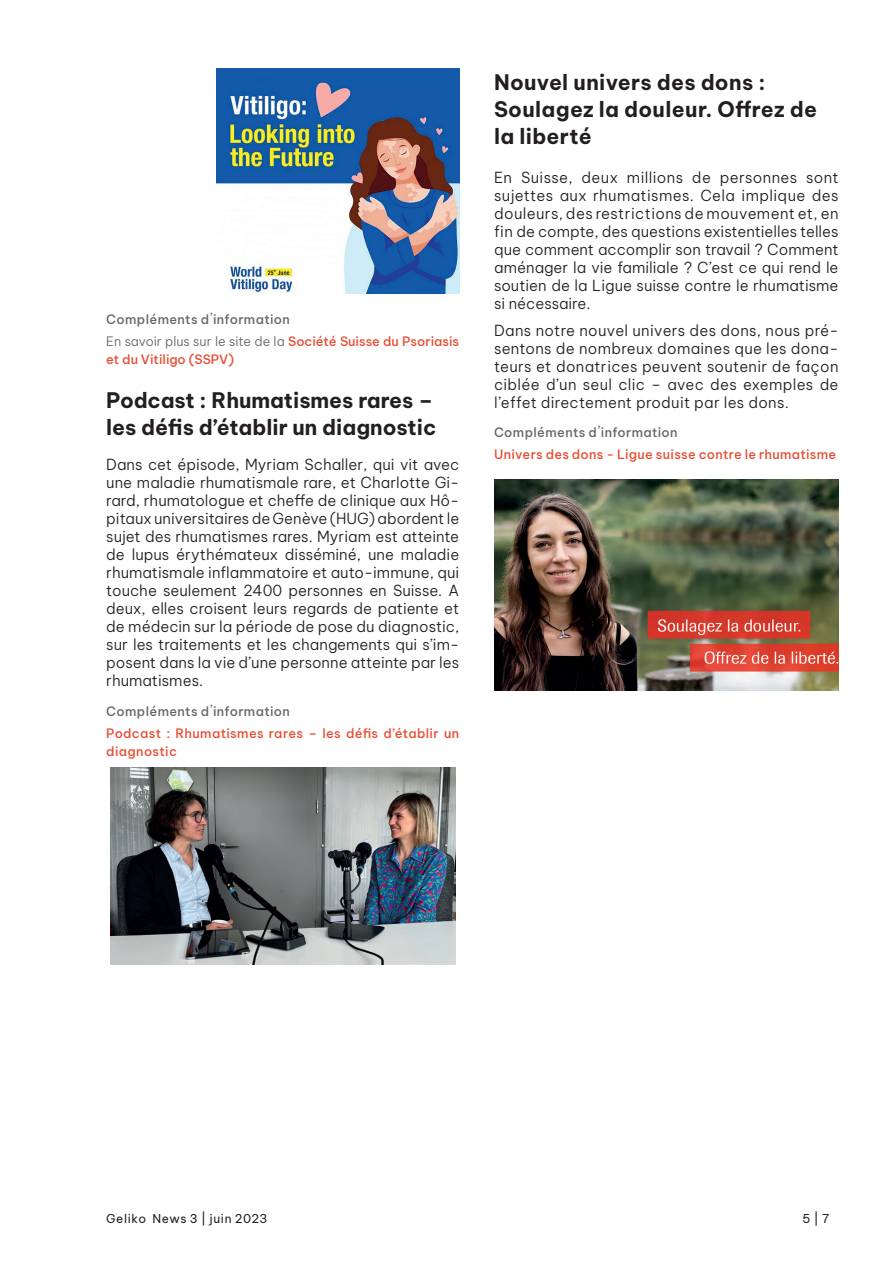
<style>
.page{position:relative;width:893px;height:1263px;background:#fff}
.page>*{position:absolute;margin:0;border:0;box-sizing:border-box;transform-origin:0 0}
.t1{font:700 21px/27px "Be Vietnam Pro";color:#231f20}
.t2{font:300 15px/18px "Be Vietnam Pro";color:#231f20;text-align:justify}
.t3{font:500 12.75px/22.5px "Be Vietnam Pro";letter-spacing:.025em;color:#e94c32}
.t4{font:300 12.75px/22.2px "Be Vietnam Pro";color:#636768}
.t5{font:500 12.75px "Be Vietnam Pro";color:#e94c32}
.t6{font:12px "Be Vietnam Pro";letter-spacing:.05em;color:#231f20}
.s1{font-weight:500}
.s2{font-size:15px}
.s3{font-weight:500;color:#e94c32}
.s4{color:#636768}
.s5{font-weight:300;font-size:15px;color:#636768}
</style>
<div class="page">
<img style="left:216px;top:68px;width:243px;height:226px">
<img style="left:111px;top:767px;width:344px;height:197px">
<img style="left:494px;top:479px;width:344px;height:212px">
<p class="t4" style="left:106px;top:307px;width:354px"><span class="s1">Compléments d</span><span class="s2">’</span><span class="s1">information<br></span>En savoir plus sur le site de la <span class="s3">Société Suisse du Psoriasis</span></p>
<p class="t5" style="left:106px;top:349px;width:129px">et du Vitiligo (SSPV)</p>
<h1 class="t1" style="left:106px;top:385px;width:331px">Podcast : Rhumatismes rares – les défis d’établir un diagnostic</h1>
<p class="t2" style="left:106px;top:454px;width:354px">Dans cet épisode, Myriam Schaller, qui vit avec une maladie rhumatismale rare, et Charlotte Gi&shy;rard, rhumatologue et cheffe de clinique aux Hô&shy;pitaux universitaires de Genève (HUG) abordent le sujet des rhumatismes rares. Myriam est atteinte de lupus érythémateux disséminé, une maladie rhumatismale inflammatoire et auto-immune, qui touche seulement 2400 personnes en Suisse. A deux, elles croisent leurs regards de patiente et de médecin sur la période de pose du diagnostic, sur les traitements et les changements qui s’im&shy;posent dans la vie d’une personne atteinte par les rhumatismes.</p>
<p class="t3" style="left:106px;top:698px;width:354px"><span class="s4">Compléments d</span><span class="s5">’</span><span class="s4">information<br></span>Podcast : Rhumatismes rares – les défis d’établir un</p>
<p class="t3" style="left:106px;top:739px;width:72px">diagnostic</p>
<h1 class="t1" style="left:494px;top:66px;width:324px">Nouvel univers des dons :<br>Soulagez la douleur. Offrez de la liberté</h1>
<p class="t2" style="left:494px;top:167px;width:346px">En Suisse, deux millions de personnes sont sujettes aux rhumatismes. Cela implique des douleurs, des restrictions de mouvement et, en fin de compte, des questions existentielles telles que comment accomplir son travail ? Comment aménager la vie familiale ? C’est ce qui rend le soutien de la Ligue suisse contre le rhumatisme si nécessaire.</p>
<p class="t2" style="left:494px;top:320px;width:346px">Dans notre nouvel univers des dons, nous pré&shy;sentons de nombreux domaines que les dona&shy;teurs et donatrices peuvent soutenir de façon ciblée d’un seul clic – avec des exemples de l’effet directement produit par les dons.</p>
<p class="t3" style="left:494px;top:419px;width:344px"><span class="s4">Compléments d</span><span class="s5">’</span><span class="s4">information<br></span>Univers des dons - Ligue suisse contre le rhumatisme</p>
<p class="t6" style="left:106px;top:1208px;width:163px">Geliko News 3 | juin 2023</p>
<p class="t6" style="left:802px;top:1208px;width:28px">5 | 7</p>
</div>
